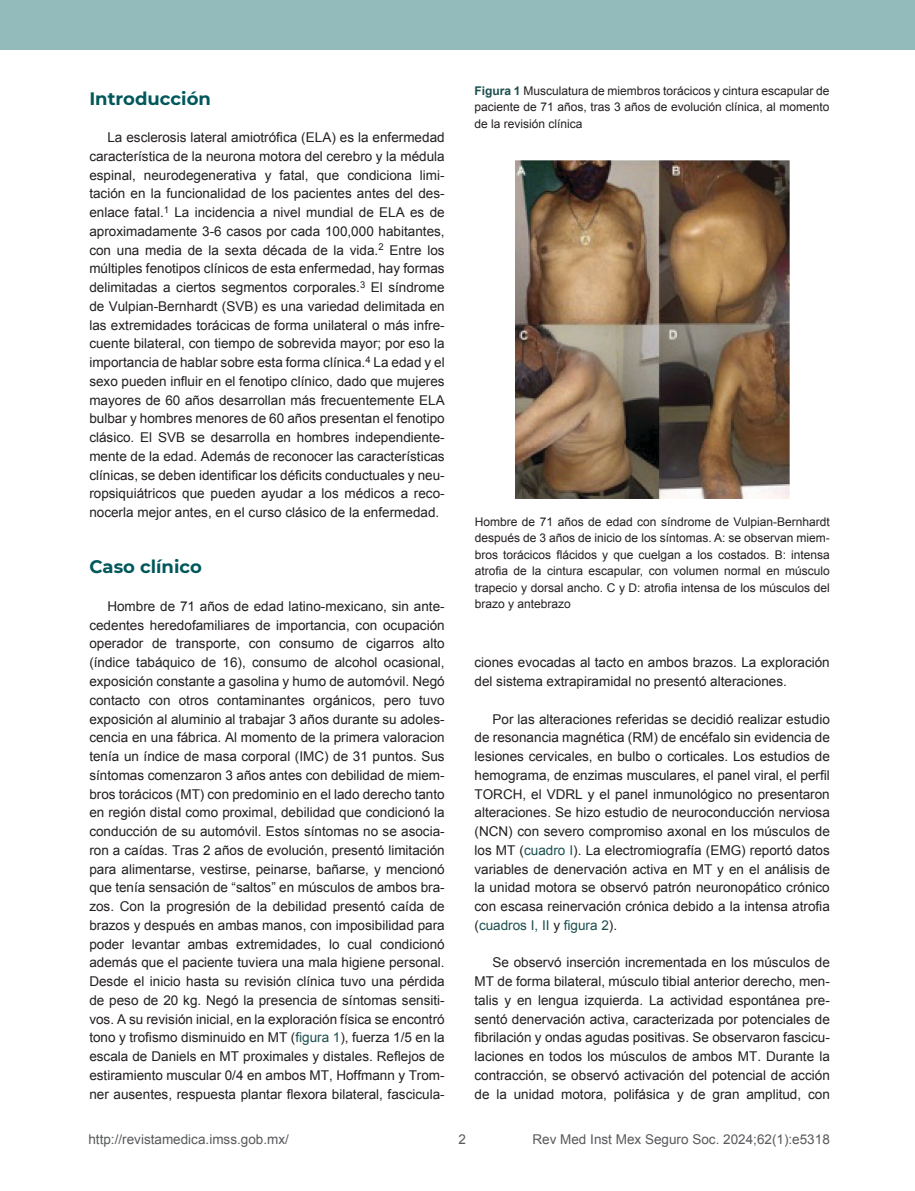
<style>
.page{position:relative;width:915px;height:1191px;background:#fff}
.page>*{position:absolute;margin:0;border:0;box-sizing:border-box;transform-origin:0 0}
.t1{font:700 18px "Montserrat";color:#01585b}
.t2{font:13.5px/18.8px "Arial";color:#231f20;text-align:justify}
.t3{font:13.5px "Arial";color:#58595b}
.t4{font:12px/16.5px "Arial";color:#231f20;text-align:justify}
.s1{color:#1c4f4f}
.s2{font-weight:700;color:#1c4f4f}
</style>
<div class="page">
<div style="left:0;top:0;width:914px;height:50px;background:#93bbbb"></div>
<img style="left:515px;top:161px;width:274px;height:337px">
<h1 class="t1" style="left:89px;top:85px;width:123px">Introducción</h1>
<p class="t2" style="left:89px;top:128px;width:357px;text-indent:18px">La esclerosis lateral amiotrófica (ELA) es la enfermedad característica de la neurona motora del cerebro y la médula espinal, neurodegenerativa y fatal, que condiciona limi&shy;tación en la funcionalidad de los pacientes antes del des&shy;enlace fatal.<sup>1</sup> La incidencia a nivel mundial de ELA es de aproximadamente 3-6 casos por cada 100,000 habitantes, con una media de la sexta década de la vida.<sup>2</sup> Entre los múltiples fenotipos clínicos de esta enfermedad, hay formas delimitadas a ciertos segmentos corporales.<sup>3</sup> El síndrome de Vulpian-Bernhardt (SVB) es una variedad delimitada en las extremidades torácicas de forma unilateral o más infre&shy;cuente bilateral, con tiempo de sobrevida mayor; por eso la importancia de hablar sobre esta forma clínica.<sup>4</sup> La edad y el sexo pueden influir en el fenotipo clínico, dado que mujeres mayores de 60 años desarrollan más frecuentemente ELA bulbar y hombres menores de 60 años presentan el fenotipo clásico. El SVB se desarrolla en hombres independiente&shy;mente de la edad. Además de reconocer las características clínicas, se deben identificar los déficits conductuales y neu&shy;ropsiquiátricos que pueden ayudar a los médicos a reco&shy;nocerla mejor antes, en el curso clásico de la enfermedad.</p>
<h1 class="t1" style="left:89px;top:554px;width:114px">Caso clínico</h1>
<p class="t2" style="left:89px;top:597px;width:357px;text-indent:18px">Hombre de 71 años de edad latino-mexicano, sin ante&shy;cedentes heredofamiliares de importancia, con ocupación operador de transporte, con consumo de cigarros alto (índice tabáquico de 16), consumo de alcohol ocasional, exposición constante a gasolina y humo de automóvil. Negó contacto con otros contaminantes orgánicos, pero tuvo exposición al aluminio al trabajar 3 años durante su adoles&shy;cencia en una fábrica. Al momento de la primera valoracion tenía un índice de masa corporal (IMC) de 31 puntos. Sus síntomas comenzaron 3 años antes con debilidad de miem&shy;bros torácicos (MT) con predominio en el lado derecho tanto en región distal como proximal, debilidad que condicionó la conducción de su automóvil. Estos síntomas no se asocia&shy;ron a caídas. Tras 2 años de evolución, presentó limitación para alimentarse, vestirse, peinarse, bañarse, y mencionó que tenía sensación de “saltos” en músculos de ambos bra&shy;zos. Con la progresión de la debilidad presentó caída de brazos y después en ambas manos, con imposibilidad para poder levantar ambas extremidades, lo cual condicionó además que el paciente tuviera una mala higiene personal.<br>Desde el inicio hasta su revisión clínica tuvo una pérdida de peso de 20 kg. Negó la presencia de síntomas sensiti&shy;vos. A su revisión inicial, en la exploración física se encontró tono y trofismo disminuido en MT (<span class="s1">figura 1</span>), fuerza 1/5 en la escala de Daniels en MT proximales y distales. Reflejos de estiramiento muscular 0/4 en ambos MT, Hoffmann y Trom&shy;ner ausentes, respuesta plantar flexora bilateral, fascicula-</p>
<p class="t4" style="left:474px;top:82px;width:356px"><span class="s2">Figura 1</span> Musculatura de miembros torácicos y cintura escapular de paciente de 71 años, tras 3 años de evolución clínica, al momento de la revisión clínica</p>
<p class="t4" style="left:474px;top:513px;width:356px">Hombre de 71 años de edad con síndrome de Vulpian-Bernhardt después de 3 años de inicio de los síntomas. A: se observan miem&shy;bros torácicos flácidos y que cuelgan a los costados. B: intensa atrofia de la cintura escapular, con volumen normal en músculo trapecio y dorsal ancho. C y D: atrofia intensa de los músculos del brazo y antebrazo</p>
<p class="t2" style="left:474px;top:653px;width:356px">ciones evocadas al tacto en ambos brazos. La exploración del sistema extrapiramidal no presentó alteraciones.</p>
<p class="t2" style="left:474px;top:709px;width:357px;text-indent:18px">Por las alteraciones referidas se decidió realizar estudio de resonancia magnética (RM) de encéfalo sin evidencia de lesiones cervicales, en bulbo o corticales. Los estudios de hemograma, de enzimas musculares, el panel viral, el perfil TORCH, el VDRL y el panel inmunológico no presentaron alteraciones. Se hizo estudio de neuroconducción nerviosa (NCN) con severo compromiso axonal en los músculos de los MT (<span class="s1">cuadro I</span>). La electromiografía (EMG) reportó datos variables de denervación activa en MT y en el análisis de la unidad motora se observó patrón neuronopático crónico con escasa reinervación crónica debido a la intensa atrofia (<span class="s1">cuadros I, II</span> y <span class="s1">figura 2</span>).</p>
<p class="t2" style="left:474px;top:953px;width:357px;text-indent:18px">Se observó inserción incrementada en los músculos de MT de forma bilateral, músculo tibial anterior derecho, men&shy;talis y en lengua izquierda. La actividad espontánea pre&shy;sentó denervación activa, caracterizada por potenciales de fibrilación y ondas agudas positivas. Se observaron fascicu&shy;laciones en todos los músculos de ambos MT. Durante la contracción, se observó activación del potencial de acción de la unidad motora, polifásica y de gran amplitud, con</p>
<p class="t3" style="left:88px;top:1130px;width:202px">http://revistamedica.imss.gob.mx/</p>
<p class="t3" style="left:458px;top:1130px;width:9px">2</p>
<p class="t3" style="left:532px;top:1130px;width:299px">Rev Med Inst Mex Seguro Soc. 2024;62(1):e5318</p>
</div>
